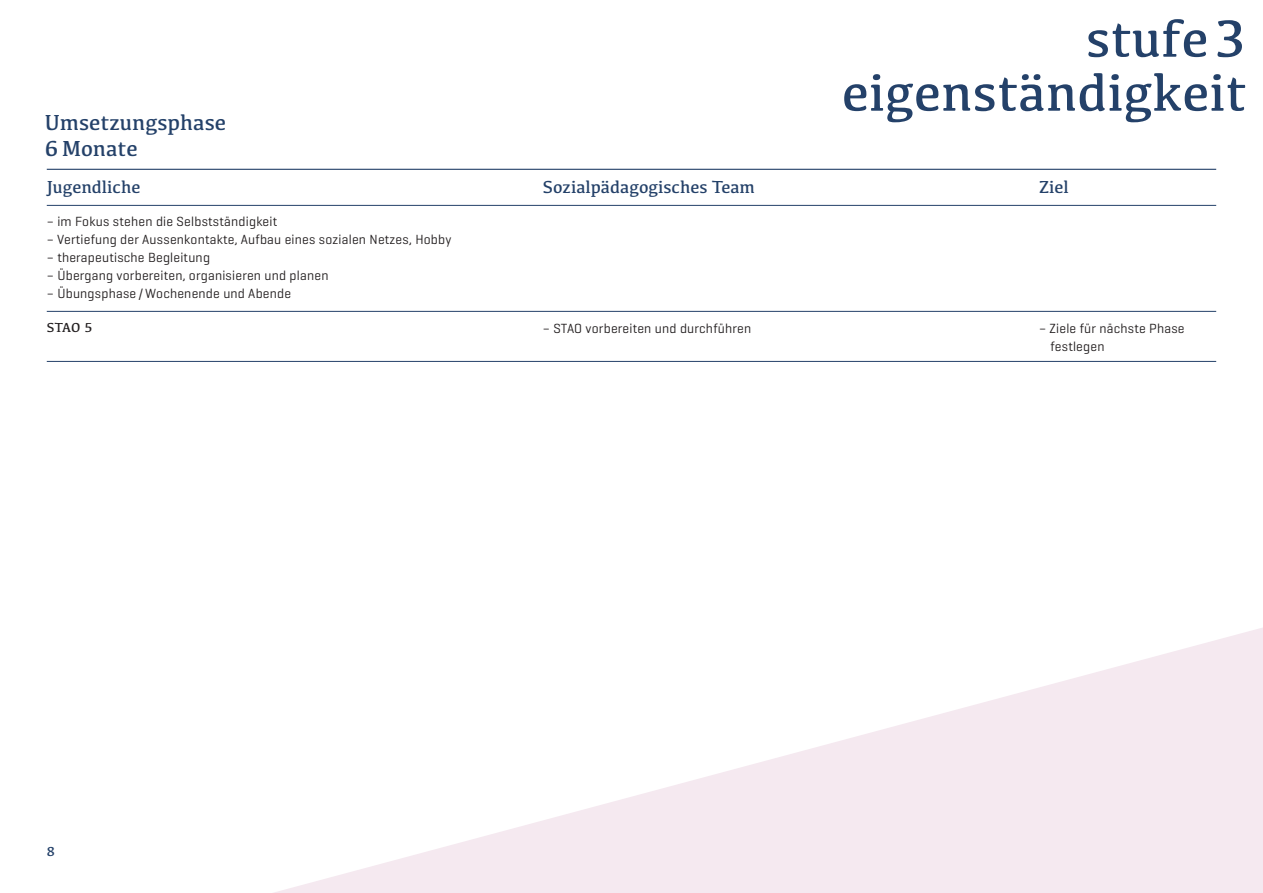
<style>
.page{position:relative;width:1263px;height:893px;background:#fff}
.page>*{position:absolute;margin:0;border:0;box-sizing:border-box;transform-origin:0 0}
.t1{font:54px/54px "Kefa";color:#244169;text-align:right}
.t2{font:22.5px/25.5px "Kefa";color:#244169}
.t3{font:18px "Kefa";color:#244169}
.t4{font:13.5px/18px "Geogrotesque";letter-spacing:.015em;color:#231f20}
.t5{font:13.5px "Kefa";color:#231f20}
.t6{font:13.5px "Kefa";color:#244169}
</style>
<div class="page">
<hr style="left:47px;top:169px;width:1169px;height:1px;background:#244169">
<hr style="left:47px;top:205px;width:1169px;height:1px;background:#244169">
<hr style="left:47px;top:311px;width:1169px;height:1px;background:#244169">
<hr style="left:47px;top:361px;width:1169px;height:1px;background:#244169">
<svg style="left:274px;top:628px;width:989px;height:265px;fill:#f5e9f0"></svg>
<h2 class="t2" style="left:45px;top:110px;width:183px">Umsetzungsphase<br>6 Monate</h2>
<h1 class="t1" style="left:842px;top:10px;width:406px">stufe3 eigenständigkeit</h1>
<h3 class="t3" style="left:47px;top:175px;width:95px">Jugendliche</h3>
<h3 class="t3" style="left:1039px;top:175px;width:31px">Ziel</h3>
<p class="t4" style="left:47px;top:212px;width:232px">– im Fokus stehen die Selbstständigkeit</p>
<p class="t4" style="left:47px;top:230px;width:406px">– Vertiefung der Aussenkontakte, Aufbau eines sozialen Netzes, Hobby</p>
<p class="t4" style="left:47px;top:248px;width:165px">– therapeutische Begleitung</p>
<p class="t4" style="left:47px;top:266px;width:283px">– Übergang vorbereiten, organisieren und planen</p>
<p class="t4" style="left:47px;top:284px;width:246px">– Übungsphase / Wochenende und Abende</p>
<h3 class="t3" style="left:543px;top:175px;width:214px">Sozialpädagogisches Team</h3>
<p class="t5" style="left:47px;top:319px;width:47px">STAO 5</p>
<p class="t4" style="left:1050px;top:319px;width:136px;text-indent:-11px">– Ziele für nächste Phase festlegen</p>
<p class="t4" style="left:543px;top:319px;width:210px">– STAO vorbereiten und durchführen</p>
<p class="t6" style="left:47px;top:843px;width:10px">8</p>
</div>
